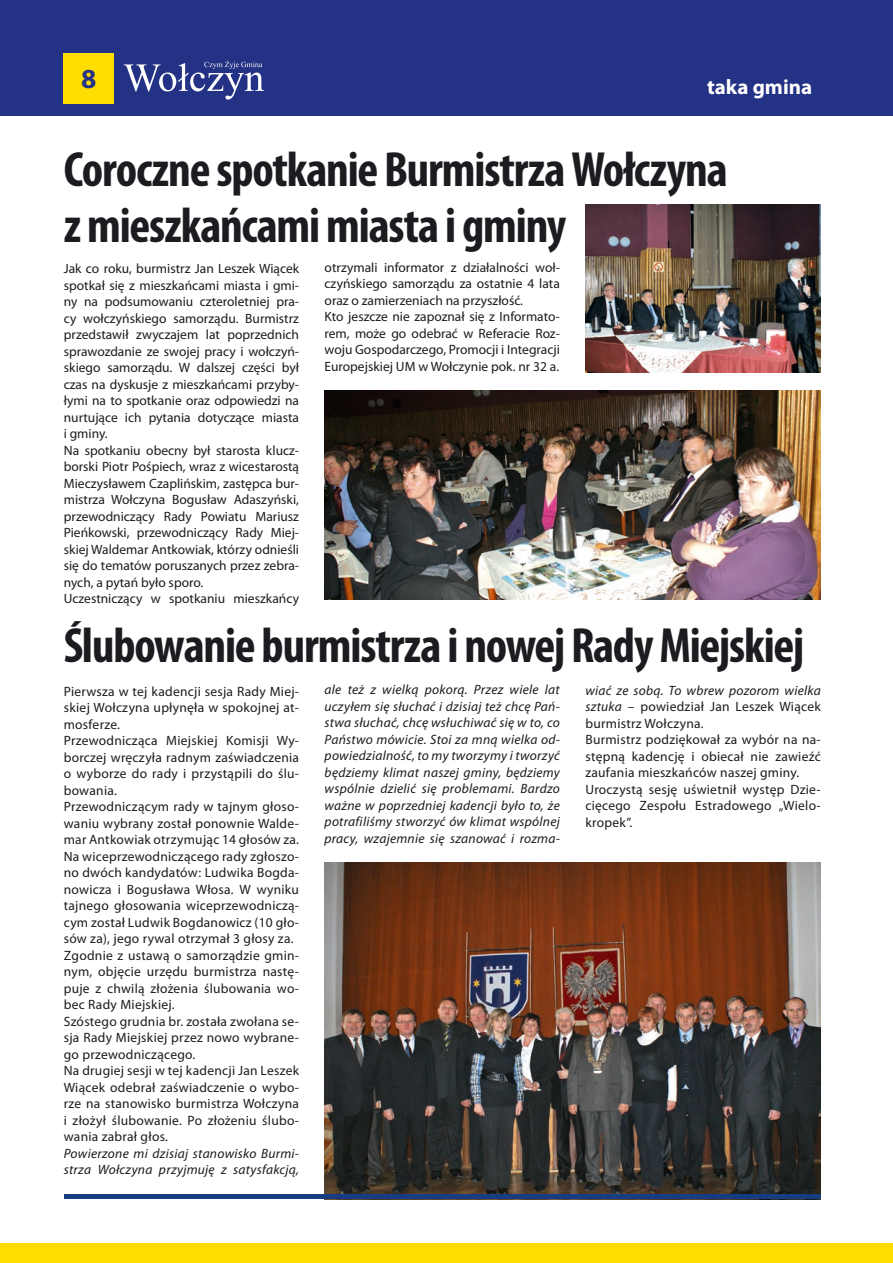
<style>
.page{position:relative;width:893px;height:1263px;background:#fff}
.page>*{position:absolute;margin:0;border:0;box-sizing:border-box;transform-origin:0 0}
.t1{font:700 condensed 49.65px/55.3px "Myriad Pro";letter-spacing:-.025em;color:#1b1c20}
.t2{font:700 27.6px "Myriad Pro";color:#243285}
.t3{font:700 21px "Myriad Pro";color:#fff}
.t4{font:13.5px/16.5px "Myriad Pro";letter-spacing:.015em;color:#1b1c20}
.t5{font:italic 13.5px/16.5px "Myriad Pro";letter-spacing:.02em;color:#1b1c20}
.s1{font-style:italic}
</style>
<div class="page">
<img style="left:325px;top:862px;width:496px;height:332px">
<div style="left:0;top:0;width:893px;height:115px;background:#243285"></div>
<div style="left:0;top:1244px;width:893px;height:19px;background:#fd0"></div>
<div style="left:64px;top:53px;width:50px;height:50px;background:#fd0"></div>
<div style="left:64px;top:1194px;width:757px;height:5px;background:#163c82"></div>
<svg style="left:124px;top:61px;width:140px;height:39px"></svg>
<img style="left:585px;top:204px;width:236px;height:168px">
<img style="left:325px;top:390px;width:496px;height:210px">
<h2 class="t2" style="left:81px;top:61px;width:17px">8</h2>
<h3 class="t3" style="left:707px;top:73px;width:107px">taka gmina</h3>
<h1 class="t1" style="left:64px;top:141px;width:665px">Coroczne spotkanie Burmistrza Wołczyna z mieszkańcami miasta i gminy</h1>
<p class="t4" style="left:64px;top:260px;width:237px">Jak co roku, burmistrz Jan Leszek Wiącek spotkał się z mieszkańcami miasta i gmi&shy;ny na podsumowaniu czteroletniej pra&shy;cy wołczyńskiego samorządu. Burmistrz przedstawił zwyczajem lat poprzednich sprawozdanie ze swojej pracy i wołczyń&shy;skiego samorządu. W dalszej części był czas na dyskusje z mieszkańcami przyby&shy;łymi na to spotkanie oraz odpowiedzi na nurtujące ich pytania dotyczące miasta i gminy.<br>Na spotkaniu obecny był starosta klucz&shy;borski Piotr Pośpiech, wraz z wicestarostą Mieczysławem Czaplińskim, zastępca bur&shy;mistrza Wołczyna Bogusław Adaszyński, przewodniczący Rady Powiatu Mariusz Pieńkowski, przewodniczący Rady Miej&shy;skiej Waldemar Antkowiak, którzy odnieśli się do tematów poruszanych przez zebra&shy;nych, a pytań było sporo.<br>Uczestniczący w spotkaniu mieszkańcy</p>
<p class="t4" style="left:325px;top:259px;width:237px">otrzymali informator z działalności woł&shy;czyńskiego samorządu za ostatnie 4 lata oraz o zamierzeniach na przyszłość.<br>Kto jeszcze nie zapoznał się z Informato&shy;rem, może go odebrać w Referacie Roz&shy;woju Gospodarczego, Promocji i Integracji Europejskiej UM w Wołczynie pok. nr 32 a.</p>
<h1 class="t1" style="left:64px;top:616px;width:742px">Ślubowanie burmistrza i nowej Rady Miejskiej</h1>
<p class="t4" style="left:64px;top:683px;width:237px">Pierwsza w tej kadencji sesja Rady Miej&shy;skiej Wołczyna upłynęła w spokojnej at&shy;mosferze.<br>Przewodnicząca Miejskiej Komisji Wy&shy;borczej wręczyła radnym zaświadczenia o wyborze do rady i przystąpili do ślu&shy;bowania.<br>Przewodniczącym rady w tajnym głoso&shy;waniu wybrany został ponownie Walde&shy;mar Antkowiak otrzymując 14 głosów za.<br>Na wiceprzewodniczącego rady zgłoszo&shy;no dwóch kandydatów: Ludwika Bogda&shy;nowicza i Bogusława Włosa. W wyniku tajnego głosowania wiceprzewodniczą&shy;cym został Ludwik Bogdanowicz (10 gło&shy;sów za), jego rywal otrzymał 3 głosy za.<br>Zgodnie z ustawą o samorządzie gmin&shy;nym, objęcie urzędu burmistrza nastę&shy;puje z chwilą złożenia ślubowania wo&shy;bec Rady Miejskiej.<br>Szóstego grudnia br. została zwołana se&shy;sja Rady Miejskiej przez nowo wybrane&shy;go przewodniczącego.<br>Na drugiej sesji w tej kadencji Jan Leszek Wiącek odebrał zaświadczenie o wybo&shy;rze na stanowisko burmistrza Wołczyna i złożył ślubowanie. Po złożeniu ślubo&shy;wania zabrał głos.</p>
<p class="t5" style="left:64px;top:1145px;width:237px">Powierzone mi dzisiaj stanowisko Burmi&shy;strza Wołczyna przyjmuję z satysfakcją,</p>
<p class="t5" style="left:325px;top:681px;width:237px;text-align:justify">ale też z wielką pokorą. Przez wiele lat uczyłem się słuchać i dzisiaj też chcę Pań&shy;stwa słuchać, chcę wsłuchiwać się w to, co Państwo mówicie. Stoi za mną wielka od&shy;powiedzialność, to my tworzymy i tworzyć będziemy klimat naszej gminy, będziemy wspólnie dzielić się problemami. Bardzo ważne w poprzedniej kadencji było to, że potrafiliśmy stworzyć ów klimat wspólnej pracy, wzajemnie się szanować i rozma-</p>
<p class="t4" style="left:585px;top:682px;width:237px"><span class="s1">wiać ze sobą. To wbrew pozorom wielka sztuka</span> – powiedział Jan Leszek Wiącek burmistrz Wołczyna.<br>Burmistrz podziękował za wybór na na&shy;stępną kadencję i obiecał nie zawieźć zaufania mieszkańców naszej gminy.<br>Uroczystą sesję uświetnił występ Dzie&shy;cięcego Zespołu Estradowego „Wielo&shy;kropek”.</p>
</div>
